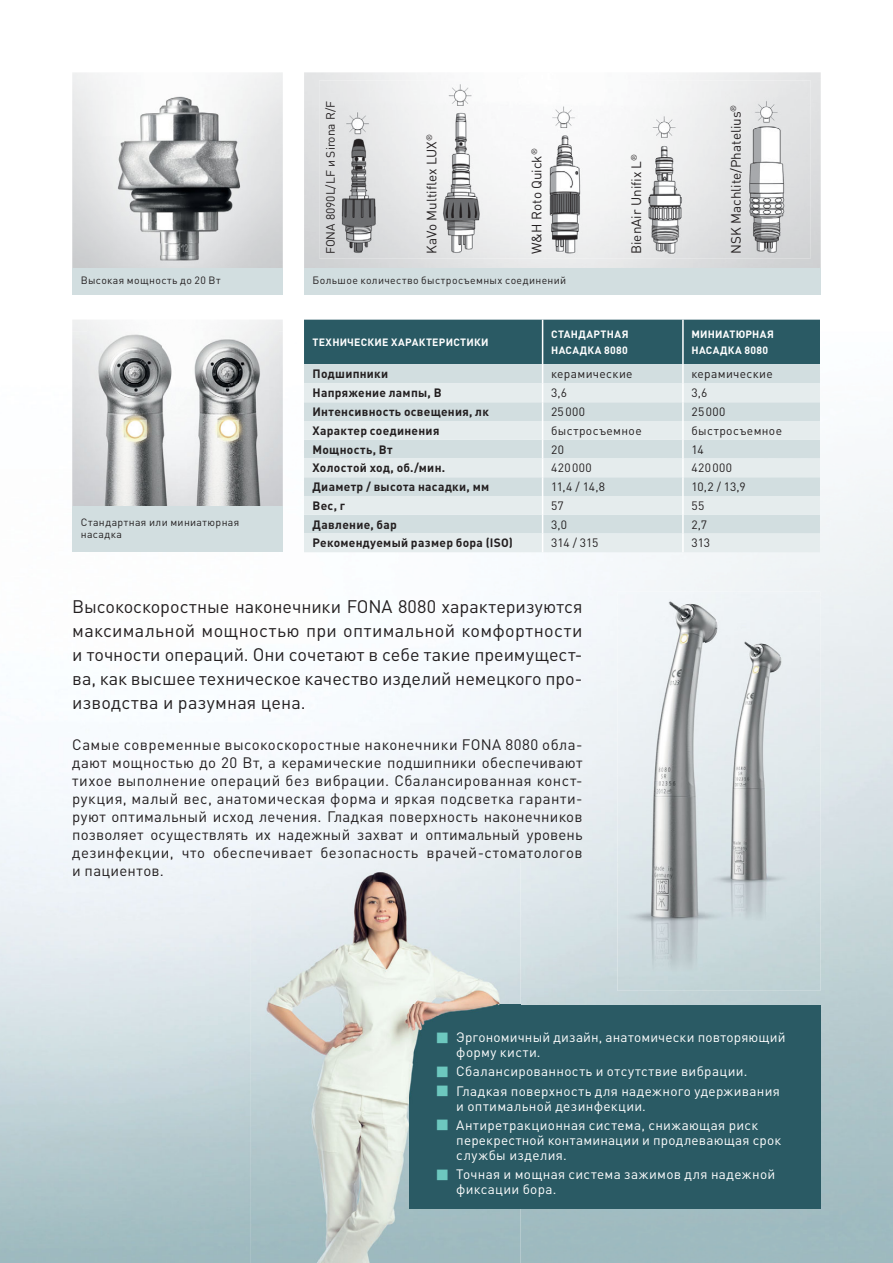
<style>
.page{position:relative;width:893px;height:1263px;background:#fff}
.page>*{position:absolute;margin:0;border:0;box-sizing:border-box;transform-origin:0 0}
.t1{font:18px/24px "DIN Pro";letter-spacing:.005em;color:#231f20;text-align:justify}
.t2{font:15px/18px "DIN Pro";letter-spacing:.025em;color:#231f20;text-align:justify}
.t3{font:13.5px/15px "DIN Pro";letter-spacing:.025em;color:#fff}
.t4{font:13.5px "DIN Pro";color:#231f20}
.t5{font:700 12px "DIN Pro";letter-spacing:.025em;color:#231f20}
.t6{font:12px "DIN Pro";letter-spacing:.03em;color:#231f20}
.t7{font:12px "DIN Pro";color:#231f20}
.t8{font:10.5px/12px "DIN Pro";letter-spacing:.035em;color:#231f20}
.t9{font:700 10.5px/15.8px "DIN Pro";letter-spacing:.035em;color:#fff}
</style>
<div class="page">
<img style="left:520px;top:863px;width:119px;height:142px">
<img style="left:72px;top:320px;width:211px;height:186px">
<img style="left:72px;top:72px;width:211px;height:196px">
<img style="left:304px;top:72px;width:517px;height:196px">
<div style="left:409px;top:1005px;width:412px;height:204px;background:#2a5a64"></div>
<img style="left:617px;top:592px;width:203px;height:399px">
<img style="left:705px;top:632px;width:94px;height:303px">
<img style="left:113px;top:87px;width:138px;height:178px">
<img style="left:87px;top:320px;width:100px;height:12px">
<img style="left:87px;top:332px;width:76px;height:174px">
<img style="left:163px;top:323px;width:115px;height:183px">
<img style="left:319px;top:80px;width:492px;height:178px">
<img style="left:251px;top:857px;width:269px;height:406px">
<img style="left:409px;top:1005px;width:111px;height:204px">
<div style="left:72px;top:268px;width:211px;height:26px;background:#d2dee0"></div>
<div style="left:72px;top:506px;width:211px;height:46px;background:#d2dee0"></div>
<div style="left:304px;top:268px;width:517px;height:26px;background:#d2dee0"></div>
<svg style="left:304px;top:320px;width:516px;height:232px;background:#bacbce"></svg>
<svg style="left:437px;top:1032px;width:11px;height:11px"></svg>
<svg style="left:437px;top:1066px;width:11px;height:11px"></svg>
<svg style="left:437px;top:1086px;width:11px;height:10px"></svg>
<svg style="left:437px;top:1120px;width:11px;height:10px"></svg>
<svg style="left:437px;top:1169px;width:11px;height:11px"></svg>
<p class="t8" style="left:81px;top:275px;width:141px">Высокая мощность до 20 Вт</p>
<p class="t8" style="left:81px;top:517px;width:160px">Стандартная или миниатюрная насадка</p>
<p class="t7" style="left:326px;top:254px;width:154px;rotate:-90deg">FONA 8090L/LF и Sirona R/F</p>
<p class="t4" style="left:427px;top:254px;width:121px;rotate:-90deg">KaVo Multiflex LUX<sup>®</sup></p>
<p class="t4" style="left:532px;top:254px;width:107px;rotate:-90deg">W&amp;H Roto Quick<sup>®</sup></p>
<p class="t4" style="left:631px;top:254px;width:102px;rotate:-90deg">BienAir Unifix L<sup>®</sup></p>
<p class="t8" style="left:312px;top:275px;width:255px">Большое количество быстросъемных соединений</p>
<p class="t4" style="left:731px;top:254px;width:151px;rotate:-90deg">NSK Machlite/Phatelius<sup>®</sup></p>
<p class="t9" style="left:312px;top:335px;width:178px">ТЕХНИЧЕСКИЕ ХАРАКТЕРИСТИКИ</p>
<p class="t9" style="left:551px;top:328px;width:79px">СТАНДАРТНАЯ<br>НАСАДКА 8080</p>
<p class="t9" style="left:691px;top:328px;width:84px">МИНИАТЮРНАЯ<br>НАСАДКА 8080</p>
<p class="t5" style="left:312px;top:370px;width:77px">Подшипники</p>
<p class="t6" style="left:551px;top:370px;width:83px">керамические</p>
<p class="t6" style="left:691px;top:370px;width:83px">керамические</p>
<p class="t5" style="left:312px;top:389px;width:131px">Напряжение лампы, В</p>
<p class="t6" style="left:551px;top:389px;width:18px">3,6</p>
<p class="t6" style="left:691px;top:389px;width:18px">3,6</p>
<p class="t5" style="left:312px;top:408px;width:178px">Интенсивность освещения, лк</p>
<p class="t6" style="left:551px;top:408px;width:36px">25 000</p>
<p class="t6" style="left:691px;top:408px;width:36px">25 000</p>
<p class="t5" style="left:312px;top:426px;width:128px">Характер соединения</p>
<p class="t6" style="left:551px;top:426px;width:92px">быстросъемное</p>
<p class="t6" style="left:691px;top:426px;width:92px">быстросъемное</p>
<p class="t5" style="left:312px;top:445px;width:82px">Мощность, Вт</p>
<p class="t6" style="left:551px;top:445px;width:14px">20</p>
<p class="t6" style="left:691px;top:445px;width:14px">14</p>
<p class="t5" style="left:312px;top:464px;width:134px">Холостой ход, об./мин.</p>
<p class="t6" style="left:551px;top:464px;width:42px">420 000</p>
<p class="t6" style="left:691px;top:464px;width:42px">420 000</p>
<p class="t5" style="left:312px;top:483px;width:178px">Диаметр / высота насадки, мм</p>
<p class="t6" style="left:551px;top:483px;width:55px">11,4 / 14,8</p>
<p class="t6" style="left:691px;top:483px;width:56px">10,2 / 13,9</p>
<p class="t5" style="left:312px;top:501px;width:34px">Вес, г</p>
<p class="t6" style="left:551px;top:501px;width:14px">57</p>
<p class="t6" style="left:691px;top:501px;width:14px">55</p>
<p class="t5" style="left:312px;top:520px;width:86px">Давление, бар</p>
<p class="t6" style="left:551px;top:520px;width:18px">3,0</p>
<p class="t6" style="left:691px;top:520px;width:17px">2,7</p>
<p class="t5" style="left:312px;top:539px;width:202px">Рекомендуемый размер бора (ISO)</p>
<p class="t6" style="left:551px;top:539px;width:49px">314 / 315</p>
<p class="t6" style="left:691px;top:539px;width:20px">313</p>
<p class="t1" style="left:72px;top:596px;width:512px">Высокоскоростные наконечники FONA 8080 характеризуются максимальной мощностью при оптимальной комфортности и точности операций. Они сочетают в себе такие преимущест&shy;ва, как высшее техническое качество изделий немецко го про&shy;изводства и разумная цена.</p>
<p class="t2" style="left:72px;top:738px;width:512px">Самые современные высокоскоростные наконечники FONA 8080 обла&shy;дают мощностью до 20 Вт, а керамические подшипники обеспечивают тихое выполнение операций без вибрации. Сбалансированная конст&shy;рукция, малый вес, анатомическая форма и яркая подсветка гаранти&shy;руют оптимальный исход лечения. Гладкая поверхность наконечников позволяет осуществлять их надежный захват и оптимальный уровень дезинфекции, что обеспечивает безопасность врачей-стоматологов и пациентов.</p>
<p class="t3" style="left:456px;top:1031px;width:331px">Эргономичный дизайн, анатомически повторяющий форму кисти.</p>
<p class="t3" style="left:456px;top:1063px;width:325px;line-height:19.2px">Сбалансированность и отсутствие вибрации.<br>Гладкая поверхность для надежного удерживания</p>
<p class="t3" style="left:456px;top:1098px;width:303px;line-height:19.2px">и оптимальной дезинфекции.<br>Антиретракционная система, снижающая риск</p>
<p class="t3" style="left:456px;top:1134px;width:326px">перекрестной контаминации и продлевающая срок службы изделия.</p>
<p class="t3" style="left:456px;top:1168px;width:320px">Точная и мощная система зажимов для надежной фиксации бора.</p>
</div>
